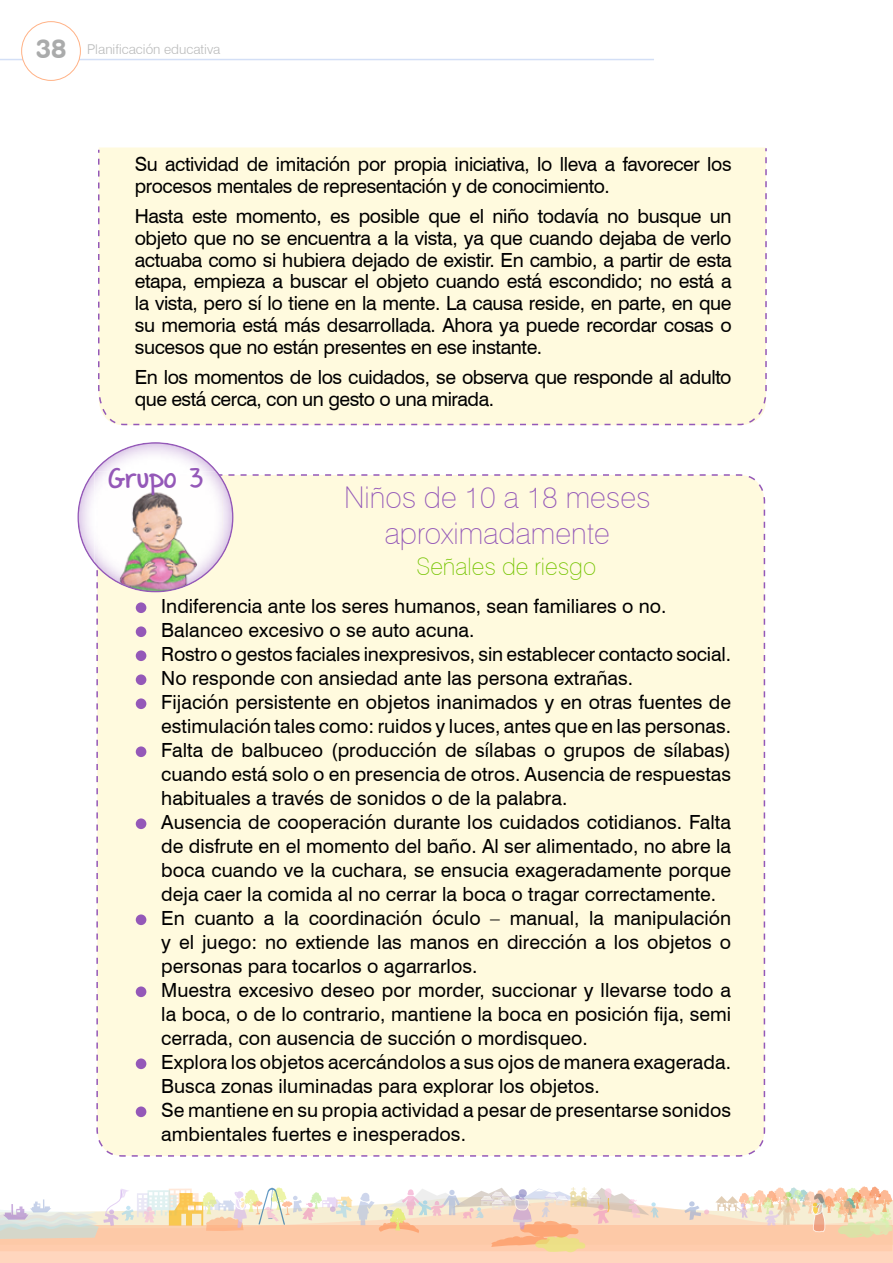
<style>
.page{position:relative;width:893px;height:1263px;background:#fff}
.page>*{position:absolute;margin:0;border:0;box-sizing:border-box;transform-origin:0 0}
.t1{font:100 30px/36px "Swiss 721 BT";color:#9458b8;text-align:center}
.t2{font:27px "Set Firetothe Rain";color:#9458b8}
.t3{font:100 24px "Swiss 721 BT";color:#74c400}
.t4{font:19.5px/24px "Swiss 721 BT";color:#000}
.t5{font:19.5px/21.8px "Swiss 721 BT";letter-spacing:-.02em;color:#000}
.t6{font:19.5px/21.8px "Swiss 721 BT";letter-spacing:-.025em;color:#000}
.t7{font:300 13.5px "Swiss 721 BT";color:#b9baba}
.s1{font-family:"Swiss 721 BT Bold Rounded";font-weight:400;font-size:27px;color:#aaabab}
</style>
<div class="page">
<div style="left:0;top:1225px;width:893px;height:38px;background:#ffd6be"></div>
<hr style="left:0;top:59px;width:654px;height:1px;background:#d3dff6">
<div style="left:22px;top:22px;width:58px;height:58px;background:#fff;border-radius:50%"></div>
<div style="left:21px;top:21px;width:60px;height:60px;border:1px solid #ffb286;border-radius:50%"></div>
<svg style="left:0;top:1186px;width:893px;height:67px"></svg>
<svg style="left:96px;top:474px;width:670px;height:683px;background:#fcf6de"></svg>
<div style="left:96px;top:474px;width:634px;height:650px;background:#fffade"></div>
<div style="left:75px;top:440px;width:159px;height:153px;background:#9458b8;opacity:.75"></div>
<div style="left:136px;top:602px;width:10px;height:11px;background:#9458b8;border-radius:50%"></div>
<div style="left:136px;top:626px;width:10px;height:11px;background:#9458b8;border-radius:50%"></div>
<div style="left:136px;top:650px;width:10px;height:11px;background:#9458b8;border-radius:50%"></div>
<div style="left:136px;top:674px;width:10px;height:11px;background:#9458b8;border-radius:50%"></div>
<div style="left:136px;top:698px;width:10px;height:11px;background:#9458b8;border-radius:50%"></div>
<div style="left:136px;top:746px;width:10px;height:11px;background:#9458b8;border-radius:50%"></div>
<div style="left:136px;top:818px;width:10px;height:11px;background:#9458b8;border-radius:50%"></div>
<div style="left:136px;top:914px;width:10px;height:11px;background:#9458b8;border-radius:50%"></div>
<div style="left:136px;top:986px;width:10px;height:11px;background:#9458b8;border-radius:50%"></div>
<div style="left:136px;top:1058px;width:10px;height:11px;background:#9458b8;border-radius:50%"></div>
<div style="left:136px;top:1106px;width:10px;height:11px;background:#9458b8;border-radius:50%"></div>
<div style="left:98px;top:147px;width:669px;height:279px;background:#fffade"></div>
<p class="t7" style="left:36px;top:41px;width:186px"><span class="s1">38</span> Planificación educativa</p>
<p class="t5" style="left:135px;top:153px;width:598px">Su actividad de imitación por propia iniciativa, lo lleva a favorecer los procesos mentales de representación y de conocimiento.</p>
<p class="t4" style="left:135px;top:205px;width:598px;line-height:21.8px;text-align:justify">Hasta este momento, es posible que el niño todavía no busque un objeto que no se encuentra a la vista, ya que cuando dejaba de verlo actuaba como si hubiera dejado de existir. En cambio, a partir de esta etapa, empieza a buscar el objeto cuando está escondido; no está a la vista, pero sí lo tiene en la mente. La causa reside, en parte, en que su memoria está más desarrollada. Ahora ya puede recordar cosas o sucesos que no están presentes en ese instante.</p>
<p class="t6" style="left:135px;top:366px;width:598px">En los momentos de los cuidados, se observa que responde al adulto que está cerca, con un gesto o una mirada.</p>
<h2 class="t2" style="left:108px;top:462px;width:97px">Grupo 3</h2>
<h1 class="t1" style="left:344px;top:479px;width:308px">Niños de 10 a 18 meses aproximadamente</h1>
<p class="t3" style="left:417px;top:552px;width:181px">Señales de riesgo</p>
<p class="t4" style="left:161px;top:594px;width:571px">Indiferencia ante los seres humanos, sean familiares o no.<br>Balanceo excesivo o se auto acuna.<br>Rostro o gestos faciales inexpresivos, sin establecer contacto social.<br>No responde con ansiedad ante las persona extrañas.<br>Fijación persistente en objetos inanimados y en otras fuentes de estimulación tales como: ruidos y luces, antes que en las personas.<br>Falta de balbuceo (producción de sílabas o grupos de sílabas) cuando está solo o en presencia de otros. Ausencia de respuestas habituales a través de sonidos o de la palabra.<br>Ausencia de cooperación durante los cuidados cotidianos. Falta de disfrute en el momento del baño. Al ser alimentado, no abre la boca cuando ve la cuchara, se ensucia exageradamente porque deja caer la comida al no cerrar la boca o tragar correctamente.<br>En cuanto a la coordinación óculo – manual, la manipulación y el juego: no extiende las manos en dirección a los objetos o personas para tocarlos o agarrarlos.<br>Muestra excesivo deseo por morder, succionar y llevarse todo a la boca, o de lo contrario, mantiene la boca en posición fija, semi cerrada, con ausencia de succión o mordisqueo.<br>Explora los objetos acercándolos a sus ojos de manera exagerada.<br>Busca zonas iluminadas para explorar los objetos.<br>Se mantiene en su propia actividad a pesar de presentarse sonidos ambientales fuertes e inesperados.</p>
</div>
